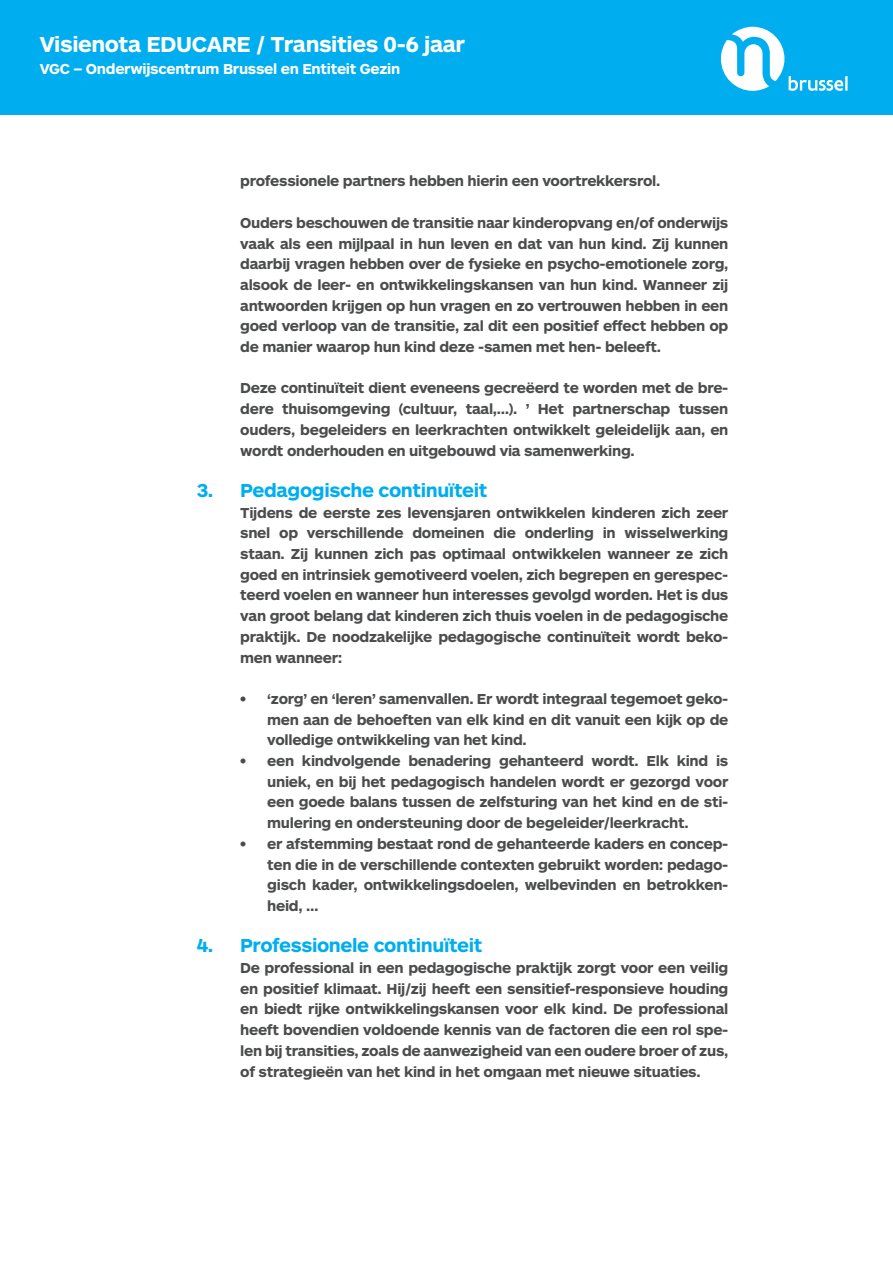
<style>
.page{position:relative;width:893px;height:1263px;background:#fff}
.page>*{position:absolute;margin:0;border:0;box-sizing:border-box;transform-origin:0 0}
.subtitels{font:700 22.5px "ARS Maquette";letter-spacing:-.02em;color:#fff}
.subtitel_blauw{font:700 19.5px "ARS Maquette";letter-spacing:-.02em;color:#00aeef}
.subtitels-2{font:700 19.5px "ARS Maquette";color:#00aeef}
.bodycopy{font:700 15px/20.7px "ARS Maquette";letter-spacing:-.02em;color:#4b4c4d;text-align:justify}
.subtitels-3{font:700 15px "ARS Maquette";letter-spacing:-.02em;color:#fff}
</style>
<div class="page">
<div style="left:0;top:0;width:893px;height:115px;background:#00aeef"></div>
<svg style="left:721px;top:27px;width:126px;height:64px"></svg>
<p class="subtitels" style="left:40px;top:29px;width:427px">Visienota EDUCARE / Transities 0-6 jaar</p>
<p class="subtitels-3" style="left:40px;top:59px;width:362px">VGC – Onderwijscentrum Brussel en Entiteit Gezin</p>
<p class="subtitels-2" style="left:197px;top:478px;width:18px">3.</p>
<p class="subtitels-2" style="left:197px;top:932px;width:18px">4.</p>
<p class="bodycopy" style="left:240px;top:170px;width:422px">professionele partners hebben hierin een voortrekkersrol.</p>
<p class="bodycopy" style="left:240px;top:211px;width:490px">Ouders beschouwen de transitie naar kinderopvang en/of onderwijs vaak als een mijlpaal in hun leven en dat van hun kind. Zij kunnen daarbij vragen hebben over de fysieke en psycho-emotionele zorg, alsook de leer- en ontwikkelingskansen van hun kind. Wanneer zij antwoorden krijgen op hun vragen en zo vertrouwen hebben in een goed verloop van de transitie, zal dit een positief effect hebben op de manier waarop hun kind deze -samen met hen- beleeft.</p>
<p class="bodycopy" style="left:240px;top:377px;width:490px">Deze continuïteit dient eveneens gecreëerd te worden met de bre&shy;dere thuisomgeving (cultuur, taal,…). ’ Het partnerschap tussen ouders, begeleiders en leerkrachten ontwikkelt geleidelijk aan, en wordt onderhouden en uitgebouwd via samenwerking.</p>
<p class="subtitel_blauw" style="left:240px;top:477px;width:249px">Pedagogische continuïteit</p>
<p class="bodycopy" style="left:240px;top:501px;width:490px">Tijdens de eerste zes levensjaren ontwikkelen kinderen zich zeer snel op verschillende domeinen die onderling in wisselwerking staan. Zij kunnen zich pas optimaal ontwikkelen wanneer ze zich goed en intrinsiek gemotiveerd voelen, zich begrepen en gerespec&shy;teerd voelen en wanneer hun interesses gevolgd worden. Het is dus van groot belang dat kinderen zich thuis voelen in de pedagogische praktijk. De noodzakelijke pedagogische continuïteit wordt beko&shy;men wanneer:</p>
<p class="bodycopy" style="left:267px;top:687px;width:463px;text-indent:-27px">• ‘zorg’ en ‘leren’ samenvallen. Er wordt integraal tegemoet geko&shy;men aan de behoeften van elk kind en dit vanuit een kijk op de volledige ontwikkeling van het kind.</p>
<p class="bodycopy" style="left:267px;top:750px;width:463px;text-indent:-27px">• een kindvolgende benadering gehanteerd wordt. Elk kind is uniek, en bij het pedagogisch handelen wordt er gezorgd voor een goede balans tussen de zelfsturing van het kind en de sti&shy;mulering en ondersteuning door de begeleider/leerkracht.</p>
<p class="bodycopy" style="left:267px;top:832px;width:463px;text-indent:-27px">• er afstemming bestaat rond de gehanteerde kaders en concep&shy;ten die in de verschillende contexten gebruikt worden: pedago&shy;gisch kader, ontwikkelingsdoelen, welbevinden en betrokken&shy;heid, …</p>
<p class="subtitel_blauw" style="left:240px;top:933px;width:244px">Professionele continuïteit</p>
<p class="bodycopy" style="left:240px;top:957px;width:490px">De professional in een pedagogische praktijk zorgt voor een veilig en positief klimaat. Hij/zij heeft een sensitief-responsieve houding en biedt rijke ontwikkelingskansen voor elk kind. De professional heeft bovendien voldoende kennis van de factoren die een rol spe&shy;len bij transities, zoals de aanwezigheid van een oudere broer of zus, of strategieën van het kind in het omgaan met nieuwe situaties.</p>
</div>
